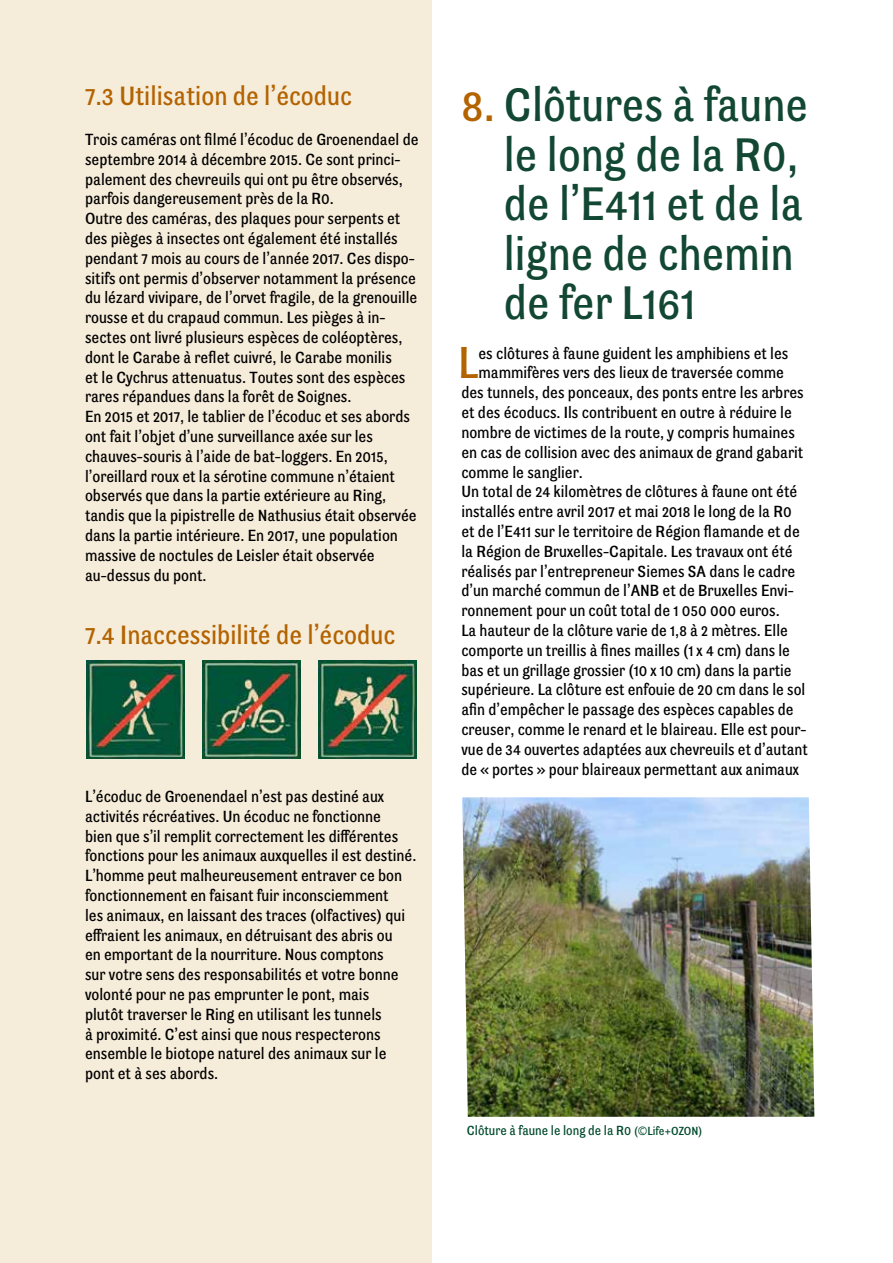
<style>
.page{position:relative;width:893px;height:1263px;background:#fff}
.page>*{position:absolute;margin:0;border:0;box-sizing:border-box;transform-origin:0 0}
.t1{font:48px/49.5px "Son Grotesque";color:#124734}
.t2{font:45.6px "Son Grotesque";color:#b36300}
.t3{font:27px "Son Grotesque";color:#b36300}
.t4{font:16.5px/19.8px "Son Grotesque";color:#000}
.t5{font:13.5px "Son Grotesque";color:#004a2c}
.s1{color:#b36300}
.s2{font-size:12px}
.s3{font-family:"Flanders Art Sans";font-weight:300;font-size:12px}
</style>
<div class="page">
<div style="left:0;top:0;width:432px;height:1263px;background:#f6ecda"></div>
<img style="left:86px;top:661px;width:98px;height:98px">
<img style="left:202px;top:661px;width:99px;height:98px">
<img style="left:319px;top:661px;width:97px;height:98px">
<img style="left:462px;top:797px;width:352px;height:320px">
<h3 class="t3" style="left:85px;top:81px;width:269px">7.3 Utilisation de l’écoduc</h3>
<p class="t4" style="left:85px;top:129px;width:335px">Trois caméras ont filmé l’écoduc de Groenendael de septembre 2014 à décembre 2015. Ce sont princi&shy;palement des chevreuils qui ont pu être observés, parfois dangereusement près de la R0.<br>Outre des caméras, des plaques pour serpents et des pièges à insectes ont également été installés pendant 7 mois au cours de l’année 2017. Ces dispo&shy;sitifs ont permis d’observer notamment la présence du lézard vivipare, de l’orvet fragile, de la grenouille rousse et du crapaud commun. Les pièges à in&shy;sectes ont livré plusieurs espèces de coléoptères, dont le Carabe à reflet cuivré, le Carabe monilis<br>et le Cychrus attenuatus. Toutes sont des espèces rares répandues dans la forêt de Soignes.<br>En 2015 et 2017, le tablier de l’écoduc et ses abords ont fait l’objet d’une surveillance axée sur les chauves-souris à l’aide de bat-loggers. En 2015, l’oreillard roux et la sérotine commune n’étaient observés que dans la partie extérieure au Ring, tandis que la pipistrelle de Nathusius était observée dans la partie intérieure. En 2017, une population massive de noctules de Leisler était observée au-dessus du pont.</p>
<h3 class="t3" style="left:85px;top:619px;width:312px">7.4 Inaccessibilité de l’écoduc</h3>
<p class="t4" style="left:85px;top:786px;width:333px">L’écoduc de Groenendael n’est pas destiné aux activités récréatives. Un écoduc ne fonctionne<br>bien que s’il remplit correctement les différentes fonctions pour les animaux auxquelles il est destiné.<br>L’homme peut malheureusement entraver ce bon fonctionnement en faisant fuir inconsciemment<br>les animaux, en laissant des traces (olfactives) qui effraient les animaux, en détruisant des abris ou<br>en emportant de la nourriture. Nous comptons<br>sur votre sens des responsabilités et votre bonne volonté pour ne pas emprunter le pont, mais<br>plutôt traverser le Ring en utilisant les tunnels<br>à proximité. C’est ainsi que nous respecterons ensemble le biotope naturel des animaux sur le pont et à ses abords.</p>
<h1 class="t1" style="left:504px;top:80px;width:306px;text-indent:-43px"><span class="s1">8.</span> Clôtures à faune le long de la R0, de l’E411 et de la ligne de chemin de fer L161</h1>
<h2 class="t2" style="left:458px;top:337px;width:22px">L</h2>
<p class="t4" style="left:478px;top:343px;width:312px">es clôtures à faune guident les amphibiens et les</p>
<p class="t4" style="left:478px;top:363px;width:307px">mammifères vers des lieux de traversée comme</p>
<p class="t4" style="left:461px;top:383px;width:344px">des tunnels, des ponceaux, des ponts entre les arbres</p>
<p class="t4" style="left:461px;top:402px;width:332px">et des écoducs. Ils contribuent en outre à réduire le</p>
<p class="t4" style="left:461px;top:422px;width:335px">nombre de victimes de la route, y compris humaines</p>
<p class="t4" style="left:461px;top:442px;width:343px">en cas de collision avec des animaux de grand gabarit</p>
<p class="t4" style="left:461px;top:462px;width:123px">comme le sanglier.</p>
<p class="t4" style="left:461px;top:482px;width:337px">Un total de 24 kilomètres de clôtures à faune ont été</p>
<p class="t4" style="left:461px;top:501px;width:332px">installés entre avril 2017 et mai 2018 le long de la R0</p>
<p class="t4" style="left:461px;top:521px;width:340px">et de l’E411 sur le territoire de Région flamande et de</p>
<p class="t4" style="left:461px;top:541px;width:333px">la Région de Bruxelles-Capitale. Les travaux ont été</p>
<p class="t4" style="left:461px;top:561px;width:335px">réalisés par l’entrepreneur Siemes SA dans le cadre</p>
<p class="t4" style="left:461px;top:581px;width:334px">d’un marché commun de l’ANB et de Bruxelles Envi-</p>
<p class="t4" style="left:461px;top:600px;width:320px">ronnement pour un coût total de 1 050 000 euros.</p>
<p class="t4" style="left:461px;top:620px;width:328px">La hauteur de la clôture varie de 1,8 à 2 mètres. Elle</p>
<p class="t4" style="left:461px;top:640px;width:330px">comporte un treillis à fines mailles (1 x 4 cm) dans le</p>
<p class="t4" style="left:461px;top:660px;width:332px">bas et un grillage grossier (10 x 10 cm) dans la partie</p>
<p class="t4" style="left:461px;top:680px;width:345px">supérieure. La clôture est enfouie de 20 cm dans le sol</p>
<p class="t4" style="left:461px;top:699px;width:334px">afin d’empêcher le passage des espèces capables de</p>
<p class="t4" style="left:461px;top:719px;width:346px">creuser, comme le renard et le blaireau. Elle est pour-</p>
<p class="t4" style="left:461px;top:739px;width:348px">vue de 34 ouvertes adaptées aux chevreuils et d’autant</p>
<p class="t4" style="left:461px;top:759px;width:339px">de « portes » pour blaireaux permettant aux animaux</p>
<p class="t5" style="left:467px;top:1123px;width:237px">Clôture à faune le long de la R0 <span class="s2">(</span><span class="s3">©</span><span class="s2">Life+OZON)</span></p>
</div>
